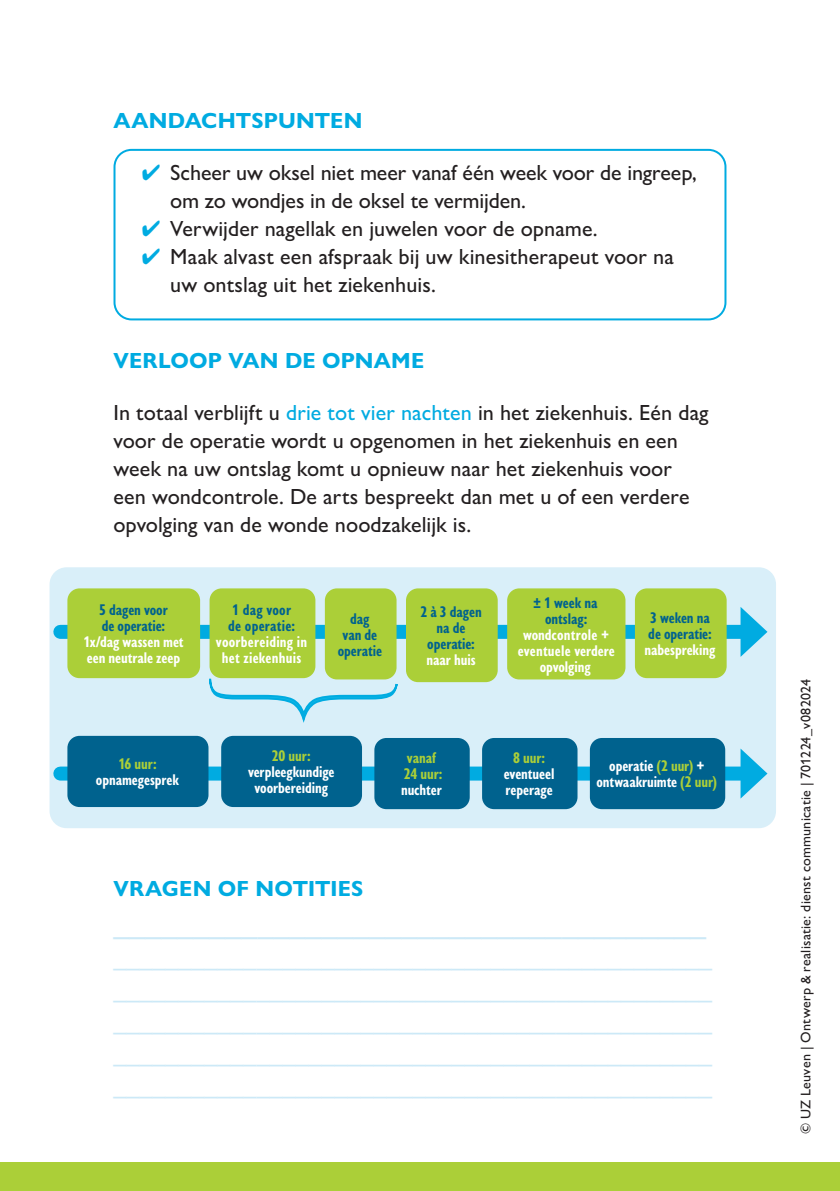
<style>
.page{position:relative;width:840px;height:1191px;background:#fff}
.page>*{position:absolute;margin:0;border:0;box-sizing:border-box;transform-origin:0 0}
.t1{font:500 32px "Gill Sans Nova";color:#cce9f7}
.t2{font:500 26px/32px "Gill Sans Nova";color:#cce9f7;text-align:justify}
.t3{font:500 22px/28px "Gill Sans Nova";color:#231f20}
.t4{font:700 22px "Gill Sans Nova";letter-spacing:.01em;color:#00abe1}
.t5{font:700 condensed 16px/16px "Gill Sans Nova";letter-spacing:-.005em;color:#fff;text-align:center}
.t6{font:700 condensed 16px/16px "Gill Sans Nova";letter-spacing:-.005em;color:#00628e;text-align:center}
.t7{font:700 condensed 16px/16px "Gill Sans Nova";letter-spacing:.015em;color:#fff;text-align:center}
.t8{font:700 condensed 16px/16px "Gill Sans Nova";letter-spacing:-.005em;color:#abcf38}
.t9{font:700 condensed 16px/16px "Gill Sans Nova";letter-spacing:.015em;color:#00628e}
.t10{font:500 14px "Gill Sans Nova";letter-spacing:.02em;color:#231f20}
.s1{color:#00abe1}
.s2{color:#abcf38}
</style>
<div class="page">
<div style="left:0;top:1162px;width:839px;height:29px;background:#abcf38"></div>
<div style="left:113px;top:149px;width:613px;height:171px;border:2px solid #00abe1;border-radius:17px"></div>
<div style="left:49px;top:567px;width:726px;height:261px;background:#d9eff9;border-radius:17px"></div>
<div style="left:60px;top:625px;width:690px;height:14px;background:#00abe1"></div>
<svg style="left:740px;top:607px;width:27px;height:50px"></svg>
<div style="left:60px;top:766px;width:690px;height:14px;background:#00abe1"></div>
<svg style="left:740px;top:748px;width:27px;height:50px"></svg>
<div style="left:67px;top:588px;width:133px;height:90px;background:#abcf38;border-radius:12px"></div>
<div style="left:209px;top:588px;width:106px;height:90px;background:#abcf38;border-radius:12px"></div>
<div style="left:406px;top:588px;width:91px;height:94px;background:#abcf38;border-radius:12px"></div>
<div style="left:507px;top:588px;width:118px;height:91px;background:#abcf38;border-radius:12px"></div>
<div style="left:634px;top:588px;width:92px;height:90px;background:#abcf38;border-radius:12px"></div>
<div style="left:325px;top:588px;width:71px;height:91px;background:#abcf38;border-radius:12px"></div>
<div style="left:67px;top:736px;width:141px;height:71px;background:#00628e;border-radius:12px"></div>
<div style="left:221px;top:736px;width:141px;height:71px;background:#00628e;border-radius:12px"></div>
<div style="left:482px;top:738px;width:95px;height:71px;background:#00628e;border-radius:12px"></div>
<div style="left:589px;top:738px;width:135px;height:71px;background:#00628e;border-radius:12px"></div>
<div style="left:374px;top:738px;width:95px;height:71px;background:#00628e;border-radius:12px"></div>
<svg style="left:209px;top:677px;width:189px;height:46px"></svg>
<p class="t4" style="left:113px;top:107px;width:250px">AANDACHTSPUNTEN</p>
<p class="t3" style="left:170px;top:158px;width:528px;text-indent:-28px"><span class="s1">✔</span> Scheer uw oksel niet meer vanaf één week voor de ingreep, om zo wondjes in de oksel te vermijden.</p>
<p class="t3" style="left:142px;top:214px;width:457px"><span class="s1">✔</span> Verwijder nagellak en juwelen voor de opname.</p>
<p class="t3" style="left:170px;top:242px;width:504px;text-indent:-28px"><span class="s1">✔</span> Maak alvast een afspraak bij uw kinesitherapeut voor na uw ontslag uit het ziekenhuis.</p>
<p class="t4" style="left:113px;top:347px;width:312px">VERLOOP VAN DE OPNAME</p>
<p class="t3" style="left:113px;top:398px;width:596px">In totaal verblijft u <span class="s1">drie tot vier nachten</span> in het ziekenhuis. Eén dag voor de operatie wordt u opgenomen in het ziekenhuis en een week na uw ontslag komt u opnieuw naar het ziekenhuis voor een wondcontrole. De arts bespreekt dan met u of een verdere opvolging van de wonde noodzakelijk is.</p>
<p class="t6" style="left:99px;top:601px;width:70px;text-align:left">5 dagen voor de operatie:</p>
<p class="t5" style="left:83px;top:633px;width:102px;text-align:left">1x/dag wassen met een neutrale zeep</p>
<p class="t8" style="left:118px;top:755px;width:40px">16 uur:</p>
<p class="t5" style="left:96px;top:771px;width:85px">opnamegesprek</p>
<p class="t9" style="left:228px;top:601px;width:68px">1 dag voor de operatie:</p>
<p class="t7" style="left:216px;top:633px;width:93px">voorbereiding in het ziekenhuis</p>
<p class="t6" style="left:337px;top:610px;width:46px">dag<br>van de operatie</p>
<p class="t6" style="left:420px;top:603px;width:63px">2 à 3 dagen na de operatie:</p>
<p class="t5" style="left:426px;top:651px;width:51px">naar huis</p>
<p class="t6" style="left:532px;top:594px;width:66px">± 1 week na ontslag:</p>
<p class="t5" style="left:517px;top:626px;width:98px">wondcontrole + eventuele verdere opvolging</p>
<p class="t6" style="left:648px;top:609px;width:65px;text-align:left">3 weken na de operatie:</p>
<p class="t5" style="left:644px;top:641px;width:72px">nabespreking</p>
<p class="t8" style="left:272px;top:747px;width:40px">20 uur:</p>
<p class="t5" style="left:248px;top:763px;width:88px">verpleegkundige voorbereiding</p>
<p class="t8" style="left:403px;top:749px;width:40px">vanaf<br>24 uur:</p>
<p class="t5" style="left:401px;top:781px;width:42px">nuchter</p>
<p class="t8" style="left:513px;top:749px;width:33px">8 uur:</p>
<p class="t5" style="left:503px;top:765px;width:52px;text-align:left">eventueel reperage</p>
<p class="t5" style="left:596px;top:757px;width:122px">operatie <span class="s2">(2 uur)</span> + ontwaakruimte <span class="s2">(2 uur)</span></p>
<p class="t4" style="left:113px;top:875px;width:251px">VRAGEN OF NOTITIES</p>
<h1 class="t1" style="left:113px;top:904px;width:593px">_____________________________________</h1>
<p class="t2" style="left:113px;top:941px;width:599px">______________________________________________ ______________________________________________ ______________________________________________ ______________________________________________ ______________________________________________</p>
<p class="t10" style="left:796px;top:1134px;width:457px;rotate:-90deg">© UZ Leuven | Ontwerp &amp; realisatie: dienst communicatie | 701224_v082024</p>
</div>
